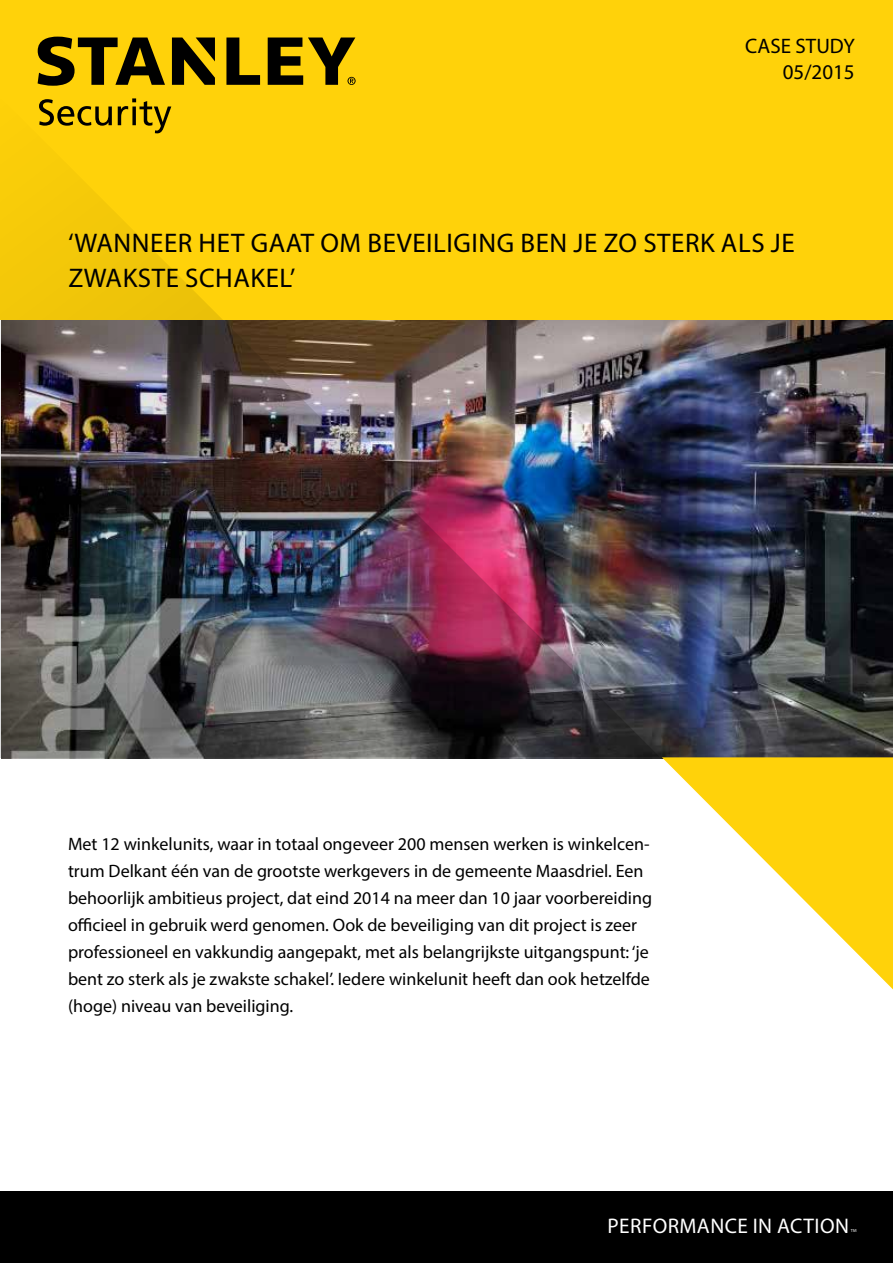
<style>
.page{position:relative;width:893px;height:1263px;background:#fff}
.page>*{position:absolute;margin:0;border:0;box-sizing:border-box;transform-origin:0 0}
.t1{font:27px "Myriad Pro";letter-spacing:.02em;color:#000}
.t2{font:21.15px "Myriad Pro";letter-spacing:.02em;color:#fff}
.t3{font:21px/25.2px "Myriad Pro";color:#000;text-align:right}
.t4{font:18px/27px "Myriad Pro";color:#000}
.t5{font:4.35px "Myriad Pro";color:#fff}
</style>
<div class="page">
<img style="left:660px;top:320px;width:233px;height:438px">
<div style="left:0;top:1191px;width:893px;height:72px;background:#000"></div>
<div style="left:0;top:0;width:893px;height:320px;background:#ffd20a"></div>
<svg style="left:662px;top:757px;width:231px;height:232px"></svg>
<img style="left:0;top:106px;width:660px;height:652px">
<svg style="left:39px;top:99px;width:73px;height:27px"></svg>
<svg style="left:118px;top:98px;width:53px;height:35px"></svg>
<svg style="left:38px;top:37px;width:318px;height:49px"></svg>
<p class="t3" style="left:745px;top:33px;width:111px">CASE STUDY<br>05/2015</p>
<h1 class="t1" style="left:68px;top:226px;width:46px">‘wanneer</h1>
<h1 class="t1" style="left:199px;top:226px;width:87px">het gaat</h1>
<h1 class="t1" style="left:320px;top:226px;width:473px">om bevei liging ben je zo sterk als je</h1>
<h1 class="t1" style="left:68px;top:261px;width:228px">zwakste schakel’</h1>
<p class="t4" style="left:68px;top:830px;width:586px">Met 12 winkelunits, waar in totaal ongeveer 200 mensen werken is winkelcen&shy;trum Delkant één van de grootste werkgevers in de gemeente Maasdriel. Een behoorlijk ambitieus project, dat eind 2014 na meer dan 10 jaar voorbereiding officieel in gebruik werd genomen. Ook de beveiliging van dit project is zeer professioneel en vakkundig aangepakt, met als belangrijkste uitgangspunt: ‘je bent zo sterk als je zwakste schakel’. Iedere winkelunit heeft dan ook hetzelfde (hoge) niveau van beveiliging.</p>
<p class="t2" style="left:608px;top:1212px;width:243px">PERFORMANCE IN ACTION</p>
<p class="t5" style="left:851px;top:1228px;width:4px">tm</p>
</div>
